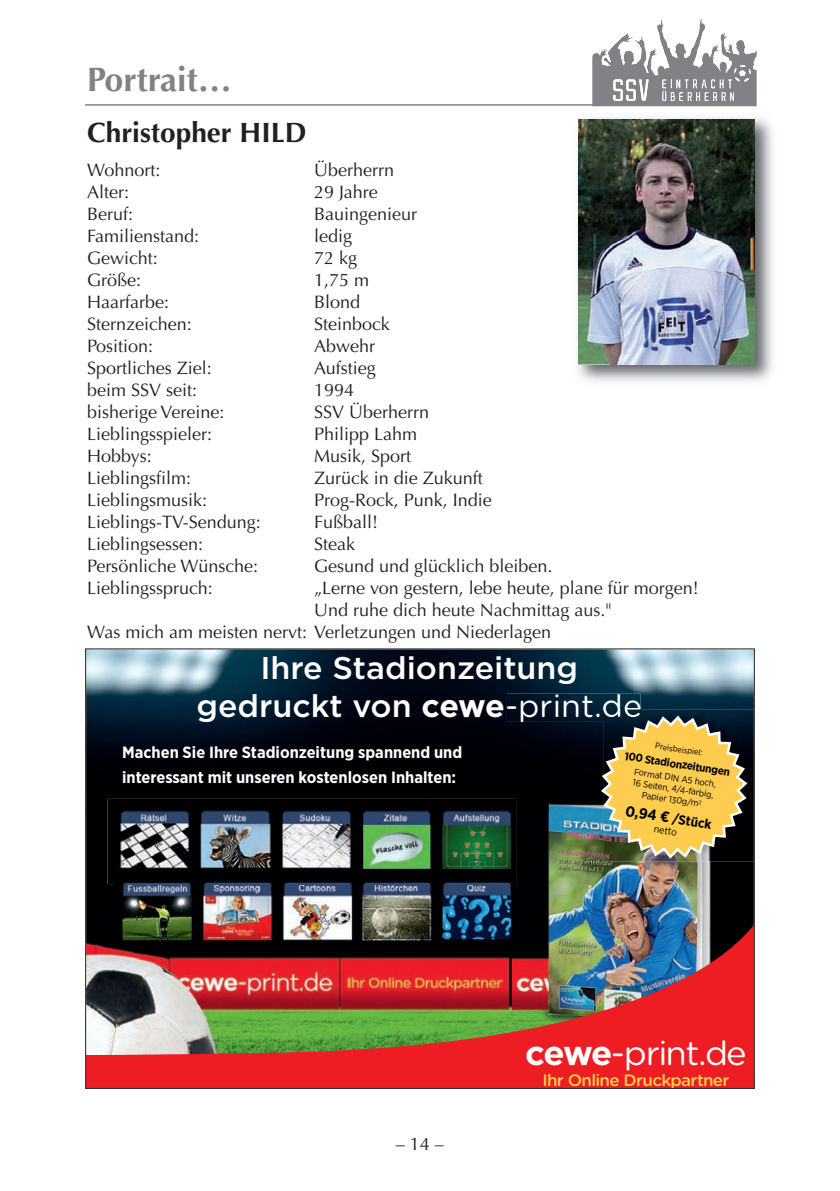
<style>
.page{position:relative;width:840px;height:1191px;background:#fff}
.page>*{position:absolute;margin:0;border:0;box-sizing:border-box;transform-origin:0 0}
.t1{font:700 34px "Optima";color:#808285}
.t2{font:33.8px "Gotham Rounded";letter-spacing:-.045em;color:#fff}
.t3{font:500 31.4px/37.6px "Gotham";color:#fff;text-align:center}
.t4{font:700 28px "Optima";color:#231f20}
.t5{font:18px "Optima";color:#231f20}
.t6{font:500 16.6px "Gotham Rounded";letter-spacing:-.04em;color:#fecc4d}
.t7{font:700 16.2px/25px "Gotham Narrow";color:#fff}
.t8{font:700 13.2px "Gotham Narrow";color:#000}
.t9{font:700 11.2px "Gotham Narrow";color:#000}
.t10{font:10px "Gotham Narrow";color:#000}
.t11{font:9.2px/11px "Gotham Narrow";color:#000;text-align:center}
.t12{font:8.2px "Gotham Narrow";color:#000}
.s1{font-weight:700}
.s2{font-family:"Gotham Rounded";font-weight:400}
.s3{font-size:15px}
.s4{font-family:"Gotham";font-weight:700}
</style>
<div class="page">
<img style="left:87px;top:650px;width:545px;height:161px">
<img style="left:632px;top:650px;width:120px;height:59px">
<div style="left:87px;top:811px;width:28px;height:86px;background:#000002"></div>
<img style="left:514px;top:811px;width:238px;height:86px">
<img style="left:506px;top:693px;width:134px;height:29px">
<img style="left:87px;top:897px;width:665px;height:190px">
<img style="left:107px;top:799px;width:409px;height:85px">
<img style="left:115px;top:869px;width:399px;height:76px">
<img style="left:602px;top:709px;width:150px;height:152px">
<img style="left:602px;top:709px;width:38px;height:4px">
<svg style="left:598px;top:713px;width:151px;height:147px;background:#b1984f"></svg>
<img style="left:577px;top:117px;width:196px;height:265px">
<img style="left:578px;top:119px;width:176px;height:245px">
<svg style="left:592px;top:20px;width:164px;height:87px"></svg>
<hr style="left:85px;top:104px;width:669px;height:2px;background:#808285">
<h1 class="t1" style="left:87px;top:66px;width:146px">Portrait…</h1>
<h3 class="t4" style="left:87px;top:121px;width:221px">Christopher HILD</h3>
<p class="t5" style="left:87px;top:162px;width:75px">Wohnort:</p>
<p class="t5" style="left:314px;top:162px;width:81px">Überherrn</p>
<p class="t5" style="left:87px;top:184px;width:43px">Alter:</p>
<p class="t5" style="left:314px;top:184px;width:65px">29 Jahre</p>
<p class="t5" style="left:87px;top:206px;width:47px">Beruf:</p>
<p class="t5" style="left:314px;top:206px;width:104px">Bauingenieur</p>
<p class="t5" style="left:87px;top:228px;width:113px">Familienstand:</p>
<p class="t5" style="left:314px;top:228px;width:39px">ledig</p>
<p class="t5" style="left:87px;top:250px;width:72px">Gewicht:</p>
<p class="t5" style="left:314px;top:250px;width:44px">72 kg</p>
<p class="t5" style="left:87px;top:272px;width:55px">Größe:</p>
<p class="t5" style="left:314px;top:272px;width:56px">1,75 m</p>
<p class="t5" style="left:87px;top:294px;width:83px">Haarfarbe:</p>
<p class="t5" style="left:314px;top:294px;width:47px">Blond</p>
<p class="t5" style="left:87px;top:316px;width:106px">Sternzeichen:</p>
<p class="t5" style="left:314px;top:316px;width:77px">Steinbock</p>
<p class="t5" style="left:87px;top:338px;width:68px">Position:</p>
<p class="t5" style="left:314px;top:338px;width:62px">Abwehr</p>
<p class="t5" style="left:87px;top:360px;width:126px">Sportliches Ziel:</p>
<p class="t5" style="left:314px;top:360px;width:63px">Aufstieg</p>
<p class="t5" style="left:87px;top:382px;width:111px">beim SSV seit:</p>
<p class="t5" style="left:314px;top:382px;width:41px">1994</p>
<p class="t5" style="left:87px;top:404px;width:139px">bisherige Vereine:</p>
<p class="t5" style="left:314px;top:404px;width:116px">SSV Überherrn</p>
<p class="t5" style="left:87px;top:426px;width:126px">Lieblingsspieler:</p>
<p class="t5" style="left:314px;top:426px;width:104px">Philipp Lahm</p>
<p class="t5" style="left:87px;top:448px;width:66px">Hobbys:</p>
<p class="t5" style="left:314px;top:448px;width:98px">Musik, Sport</p>
<p class="t5" style="left:87px;top:470px;width:105px">Lieblingsfilm:</p>
<p class="t5" style="left:314px;top:470px;width:170px">Zurück in die Zukunft</p>
<p class="t5" style="left:87px;top:492px;width:121px">Lieblingsmusik:</p>
<p class="t5" style="left:314px;top:492px;width:179px">Prog-Rock, Punk, Indie</p>
<p class="t5" style="left:87px;top:514px;width:175px">Lieblings-TV-Sendung:</p>
<p class="t5" style="left:314px;top:514px;width:65px">Fußball!</p>
<p class="t5" style="left:87px;top:536px;width:117px">Lieblingsessen:</p>
<p class="t5" style="left:314px;top:536px;width:43px">Steak</p>
<p class="t5" style="left:87px;top:558px;width:172px">Persönliche Wünsche:</p>
<p class="t5" style="left:314px;top:558px;width:240px">Gesund und glücklich bleiben.</p>
<p class="t5" style="left:87px;top:580px;width:127px">Lieblingsspruch:</p>
<p class="t5" style="left:314px;top:580px;width:386px">„Lerne von gestern, lebe heute, plane für morgen!</p>
<p class="t5" style="left:314px;top:602px;width:299px">Und ruhe dich heute Nachmittag aus."</p>
<p class="t5" style="left:87px;top:624px;width:465px">Was mich am meisten nervt: Verletzungen und Niederlagen</p>
<h3 class="t3" style="left:196px;top:652px;width:447px">Ihre Stadionzeitung gedruckt von <span class="s1">cewe</span><span class="s2">-print.de</span></h3>
<p class="t7" style="left:122px;top:739px;width:341px">Machen Sie Ihre Stadionzeitung spannend und interessant mit unseren kostenlosen Inhalten:</p>
<p class="t12" style="left:655px;top:742px;width:49px;rotate:9deg">Preisbeispiel:</p>
<p class="t9" style="left:625px;top:748px;width:108px;rotate:9deg">100 Stadionzeitungen</p>
<p class="t11" style="left:634px;top:766px;width:84px;rotate:9deg">Format DIN A5 hoch,<br>16 Seiten, 4/4-farbig,<br>Papier 130g/m<sup>2</sup></p>
<p class="t8" style="left:626px;top:802px;width:89px;rotate:9deg"><span class="s3">0,94 €</span> /Stück</p>
<p class="t10" style="left:654px;top:825px;width:25px;rotate:9deg">netto</p>
<p class="t5" style="left:396px;top:1136px;width:49px">– 14 –</p>
<h2 class="t2" style="left:525px;top:1041px;width:223px"><span class="s4">cewe</span>-print.de</h2>
<p class="t6" style="left:542px;top:1074px;width:188px">Ihr Online Druckpartner</p>
</div>
